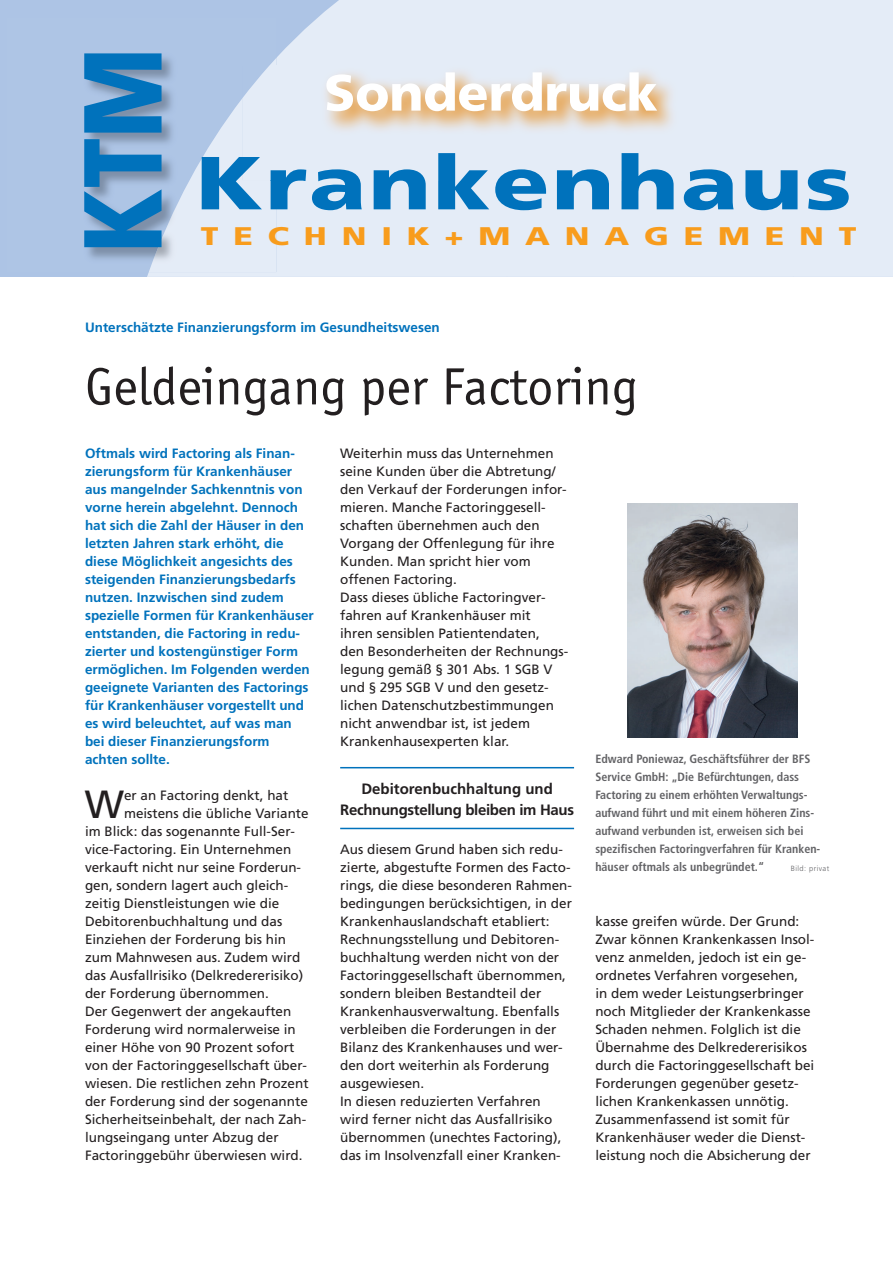
<style>
.page{position:relative;width:893px;height:1263px;background:#fff}
.page>*{position:absolute;margin:0;border:0;box-sizing:border-box;transform-origin:0 0}
.t1{font:900 110.7px "Frutiger";color:#0072bc;scale:.81 1}
.t2{font:900 75px "Frutiger";letter-spacing:.02em;color:#0072bc;scale:1.25 1}
.t3{font:54px "Officina Sans";color:#231f20}
.t4{font:900 51px "Frutiger LT";color:#fff}
.t5{font:39.3px "Frutiger";color:#231f20}
.t6{font:900 25.5px "Frutiger";letter-spacing:.465em;color:#f89c1c;scale:1.25 1}
.t7{font:700 15px/21px "Frutiger";letter-spacing:-.02em;color:#231f20;text-align:center}
.t8{font:13.5px/18px "Frutiger";color:#231f20}
.t9{font:700 13.5px/18px "Frutiger";color:#0072bc}
.t10{font:700 condensed 12px/18px "Frutiger";color:#636366}
.t11{font:300 7.5px "Frutiger";letter-spacing:.055em;color:#636366}
</style>
<div class="page">
<div style="left:147px;top:0;width:746px;height:276px;background:#e4ecf7"></div>
<img style="left:6px;top:17px;width:270px;height:255px">
<svg style="left:269px;top:58px;width:7px;height:8px"></svg>
<img style="left:149px;top:99px;width:127px;height:173px">
<hr style="left:340px;top:767px;width:234px;height:1px;background:#0072bc">
<hr style="left:340px;top:828px;width:234px;height:1px;background:#0072bc">
<img style="left:627px;top:503px;width:170px;height:234px">
<img style="left:242px;top:66px;width:452px;height:87px">
<img style="left:242px;top:66px;width:27px;height:33px">
<img style="left:242px;top:153px;width:452px;height:27px">
<h1 class="t1" style="left:78px;top:253px;width:255px;rotate:-90deg">KTM</h1>
<h3 class="t4" style="left:324px;top:72px;width:335px">Sonderdruck</h3>
<h2 class="t2" style="left:196px;top:153px;width:526px">Krankenhaus</h2>
<h3 class="t6" style="left:201px;top:226px;width:526px">TECHNIK+MANAGEMENT</h3>
<p class="t9" style="left:85px;top:320px;width:356px">Unterschätzte Finanzierungsform im Gesundheitswesen</p>
<h3 class="t3" style="left:85px;top:365px;width:554px">Geldeingang per Factoring</h3>
<p class="t9" style="left:85px;top:446px;width:230px">Oftmals wird Factoring als Finan - zierungsform für Krankenhäuser aus mangelnder Sachkenntnis von vorne herein abgelehnt. Dennoch hat sich die Zahl der Häuser in den letzten Jahren stark erhöht, die diese Möglichkeit angesichts des steigenden Finanzierungs bedarfs nutzen. Inzwischen sind zudem spezielle Formen für Krankenhäuser entstanden, die Factoring in redu&shy;zierter und kostengünstiger Form ermöglichen. Im Folgenden werden geeignete Varianten des Factorings für Krankenhäuser vor gestellt und es wird beleuchtet, auf was man bei dieser Finanzierungsform achten sollte.</p>
<h3 class="t5" style="left:85px;top:789px;width:41px">W</h3>
<p class="t8" style="left:124px;top:788px;width:166px">er an Factoring denkt, hat</p>
<p class="t8" style="left:340px;top:446px;width:230px">Weiterhin muss das Unternehmen seine Kunden über die Abtretung/ den Verkauf der Forderungen infor&shy;mieren. Manche Factoringgesell&shy;schaften übernehmen auch den<br>Vorgang der Offenlegung für ihre<br>Kunden. Man spricht hier vom offenen Factoring.<br>Dass dieses übliche Factoringver - fahren auf Krankenhäuser mit<br>ihren sensiblen Patientendaten,<br>den Bes onderheiten der Rechnungs&shy;legung gemäß § 301 Abs. 1 SGB V und § 295 SGB V und den gesetz - lichen Datenschutzbestimmungen nicht anwendbar ist, ist jedem<br>Krankenhausexperten klar.</p>
<p class="t7" style="left:340px;top:779px;width:235px">Debitorenbuchhaltung und<br>Rechnungstellung bleiben im Haus</p>
<p class="t8" style="left:340px;top:842px;width:233px">Aus diesem Grund haben sich redu&shy;zierte, abgestufte Formen des Fac to - rings, die diese besonderen Rahmen&shy;bedingungen berücksichtigen, in der Krankenhauslandschaft eta bliert:<br>Rechnungsstellung und Debitoren&shy;buchhaltung werden nicht von der Factoringgesellschaft übernommen, sondern bleiben Bestandteil der Krankenhausverwaltung. Ebenfalls verbleiben die Forderungen in der Bilanz des Krankenhauses und wer&shy;den dort weiterhin als Forderung ausgewiesen.<br>In diesen reduzierten Verfahren wird ferner nicht das Ausfallrisiko übernommen (unechtes Factoring), das im Insolvenzfall einer Kranken-</p>
<p class="t10" style="left:595px;top:751px;width:227px">Edward Poniewaz, Geschäftsführer der BFS Service GmbH: „Die Befürchtungen, dass Factoring zu einem erhöhten Verwaltungs - aufwand führt und mit einem höheren Zins&shy;aufwand verbunden ist, erweisen sich bei spezifischen Factoringverfahren für Kranken&shy;häuser oftmals als unbegründet.“</p>
<p class="t8" style="left:124px;top:806px;width:186px">meistens die übliche Variante</p>
<p class="t8" style="left:85px;top:824px;width:211px">im Blick: das sogenannte Full-Ser-</p>
<p class="t8" style="left:85px;top:842px;width:208px">vice-Factoring. Ein Unternehmen</p>
<p class="t8" style="left:85px;top:860px;width:218px">verkauft nicht nur seine Forderun-</p>
<p class="t8" style="left:85px;top:878px;width:205px">gen, sondern lagert auch gleich -</p>
<p class="t8" style="left:85px;top:896px;width:196px">zeitig Dienstleistungen wie die</p>
<p class="t8" style="left:85px;top:914px;width:199px">Debitorenbuchhaltung und das</p>
<p class="t8" style="left:85px;top:932px;width:203px">Einziehen der Forderung bis hin</p>
<p class="t8" style="left:85px;top:950px;width:217px">zum Mahnwesen aus. Zudem wird</p>
<p class="t8" style="left:85px;top:968px;width:220px">das Ausfallrisiko (Delkredererisiko)</p>
<p class="t8" style="left:85px;top:986px;width:185px">der Forderung übernommen.</p>
<p class="t8" style="left:85px;top:1004px;width:208px">Der Gegenwert der angekauften</p>
<p class="t8" style="left:85px;top:1022px;width:212px">Forderung wird normalerweise in</p>
<p class="t8" style="left:85px;top:1040px;width:211px">einer Höhe von 90 Prozent sofort</p>
<p class="t8" style="left:85px;top:1058px;width:223px">von der Factoringgesellschaft über-</p>
<p class="t8" style="left:85px;top:1076px;width:225px">wiesen. Die restlichen zehn Prozent</p>
<p class="t8" style="left:85px;top:1094px;width:224px">der Forderung sind der sogenannte</p>
<p class="t8" style="left:85px;top:1112px;width:223px">Sicherheitseinbehalt, der nach Zah-</p>
<p class="t8" style="left:85px;top:1130px;width:195px">lungseingang unter Abzug der</p>
<p class="t8" style="left:85px;top:1148px;width:219px">Factoringgebühr überwiesen wird.</p>
<p class="t11" style="left:791px;top:865px;width:40px">Bild: privat</p>
<p class="t8" style="left:595px;top:914px;width:221px">kasse greifen würde. Der Grund:<br>Zwar können Krankenkassen Insol&shy;venz anmelden, jedoch ist ein ge - ordnetes Verfahren vorgesehen,<br>in dem weder Leistungserbringer noch Mitglieder der Krankenkasse Schaden nehmen. Folglich ist die Übernahme des Delkredererisikos durch die Factoringgesellschaft bei Forderungen gegenüber gesetz - lichen Krankenkassen unnötig.<br>Zusammenfassend ist somit für Krankenhäuser weder die Dienst - leistung noch die Absicherung der</p>
</div>
